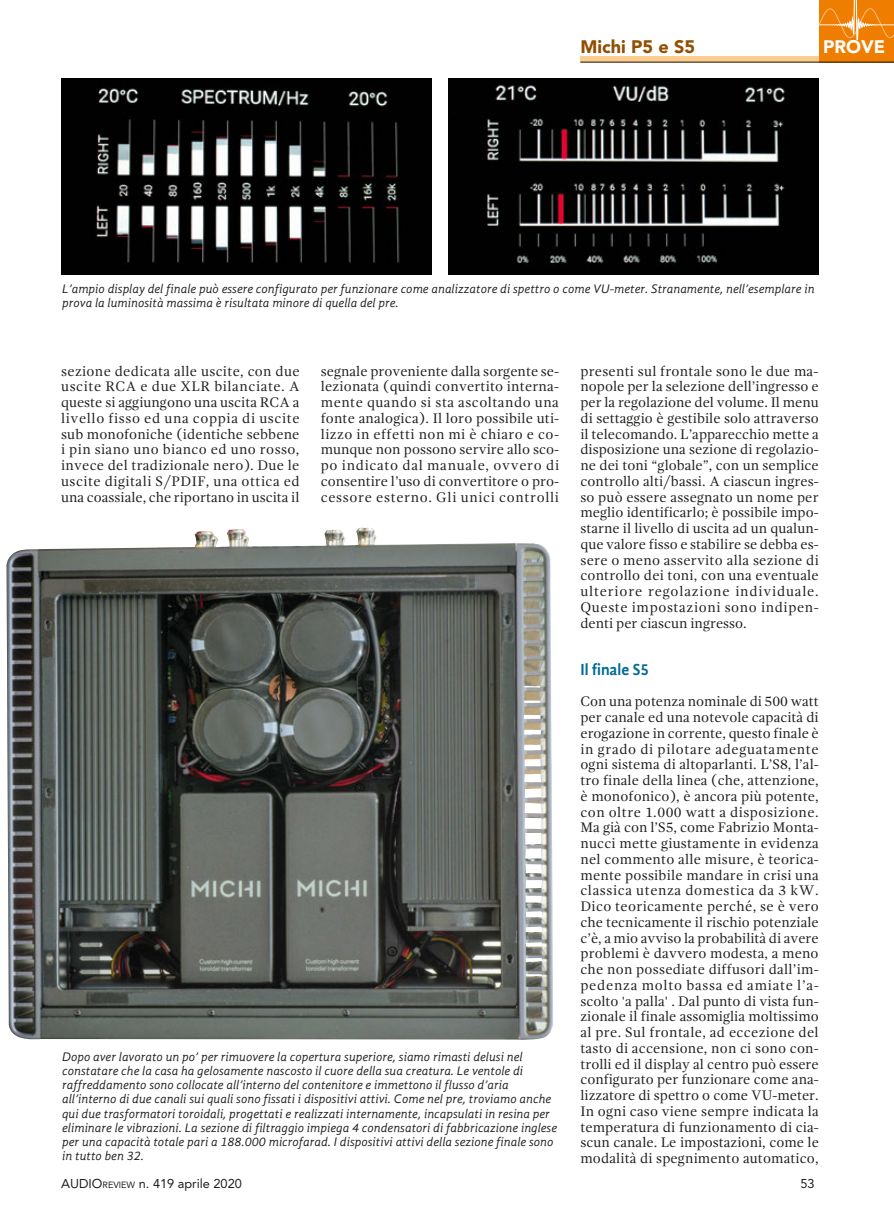
<style>
.page{position:relative;width:894px;height:1216px;background:#fff}
.page>*{position:absolute;margin:0;border:0;box-sizing:border-box;transform-origin:0 0}
.t1{font:900 18px "Avenir";color:#914f00}
.t2{font:900 18px "Avenir";color:#fff}
.t3{font:700 16.5px "Gandhi Sans";color:#006a95;scale:.95 1}
.t4{font:14.25px/15.8px "Gandhi Serif";letter-spacing:.005em;color:#1d1d1b;text-align:justify}
.t5{font:italic 12.75px/14.2px "Gandhi Sans";color:#1d1d1b}
.t6{font:12.75px "Avenir";color:#1d1d1b}
.s1{font-size:9px}
</style>
<div class="page">
<div style="left:580px;top:56px;width:240px;height:6px;background:#fccd8e"></div>
<div style="left:818px;top:0;width:75px;height:62px;background:#ef7d00"></div>
<hr style="left:580px;top:62px;width:313px;height:1px;background:#1d1d1b">
<img style="left:61px;top:79px;width:370px;height:196px">
<img style="left:6px;top:527px;width:547px;height:513px">
<img style="left:448px;top:79px;width:370px;height:196px">
<svg style="left:818px;top:0;width:76px;height:40px"></svg>
<p class="t1" style="left:580px;top:31px;width:116px">Michi P5 e S5</p>
<p class="t2" style="left:822px;top:31px;width:63px">PROVE</p>
<p class="t5" style="left:62px;top:283px;width:753px">L’ampio display del finale può essere configurato per funzionare come analizzatore di spettro o come VU-meter. Stranamente, nell’esemplare in prova la luminosità massima è risultata minore di quella del pre.</p>
<p class="t4" style="left:61px;top:364px;width:240px">sezione dedicata alle uscite, con due uscite RCA e due XLR bilanciate. A queste si aggiungono una uscita RCA a livello fisso ed una coppia di uscite sub monofoniche (identiche sebbene i pin siano uno bianco ed uno rosso, invece del tradizionale nero). Due le uscite digitali S/PDIF, una ottica ed una coassiale, che riportano in uscita il</p>
<p class="t4" style="left:320px;top:364px;width:240px">segnale proveniente dalla sorgente se&shy;lezionata (quindi convertito interna&shy;mente quando si sta ascoltando una fonte analogica). Il loro possibile uti&shy;lizzo in effetti non mi è chiaro e co&shy;munque non possono servire allo sco&shy;po indicato dal manuale, ovvero di consentire l’uso di convertitore o pro&shy;cessore esterno. Gli unici controlli</p>
<p class="t4" style="left:580px;top:364px;width:240px">presenti sul frontale sono le due ma&shy;nopole per la selezione dell’ingresso e per la regolazione del volume. Il menu di settaggio è gestibile solo attraverso il telecomando. L’apparecchio mette a disposizione una sezione di regolazio&shy;ne dei toni “globale”, con un semplice controllo alti/bassi. A ciascun ingres&shy;so può essere assegnato un nome per meglio identificarlo; è possibile impo&shy;starne il livello di uscita ad un qualun&shy;que valore fisso e stabilire se debba es&shy;sere o meno asservito alla sezione di controllo dei toni, con una eventuale ulteriore regolazione individuale.<br>Queste impostazioni sono indipen&shy;denti per ciascun ingresso.</p>
<p class="t3" style="left:580px;top:663px;width:74px">Il finale S5</p>
<p class="t4" style="left:580px;top:695px;width:240px">Con una potenza nominale di 500 watt per canale ed una notevole capacità di erogazione in corrente, questo finale è in grado di pilotare adeguatamente ogni sistema di altoparlanti. L’S8, l’al&shy;tro finale della linea (che, attenzione, è monofonico), è ancora più potente, con oltre 1.000 watt a disposizione.<br>Ma già con l’S5, come Fabrizio Monta&shy;nucci mette giustamente in evidenza nel commento alle misure, è teorica&shy;mente possibile mandare in crisi una classica utenza domestica da 3 kW.<br>Dico teoricamente perché, se è vero che tecnicamente il rischio potenziale c’è, a mio avviso la probabilità di avere problemi è davvero modesta, a meno che non possediate diffusori dall’im&shy;pedenza molto bassa ed amiate l’a&shy;scolto 'a palla' . Dal punto di vista fun&shy;zionale il finale assomiglia moltissimo al pre. Sul frontale, ad eccezione del tasto di accensione, non ci sono con&shy;trolli ed il display al centro può essere configurato per funzionare come ana&shy;lizzatore di spettro o come VU-meter.<br>In ogni caso viene sempre indicata la temperatura di funzionamento di cia&shy;scun canale. Le impostazioni, come le modalità di spegnimento automatico,</p>
<p class="t5" style="left:62px;top:1050px;width:496px">Dopo aver lavorato un po’ per rimuovere la copertura superiore, siamo rimasti delusi nel constatare che la casa ha gelosamente nascosto il cuore della sua creatura. Le ventole di raffreddamento sono collocate all’interno del contenitore e immettono il flusso d’aria all’interno di due canali sui quali sono fissati i dispositivi attivi. Come nel pre, troviamo anche qui due trasformatori toroidali, progettati e realizzati internamente, incapsulati in resina per eliminare le vibrazioni. La sezione di filtraggio impiega 4 condensatori di fabbricazione inglese per una capacità totale pari a 188.000 microfarad. I dispositivi attivi della sezione finale sono in tutto ben 32.</p>
<p class="t6" style="left:61px;top:1173px;width:182px">AUDIO<span class="s1">REVIEW</span> n. 419 aprile 2020</p>
<p class="t6" style="left:800px;top:1173px;width:16px">53</p>
</div>
